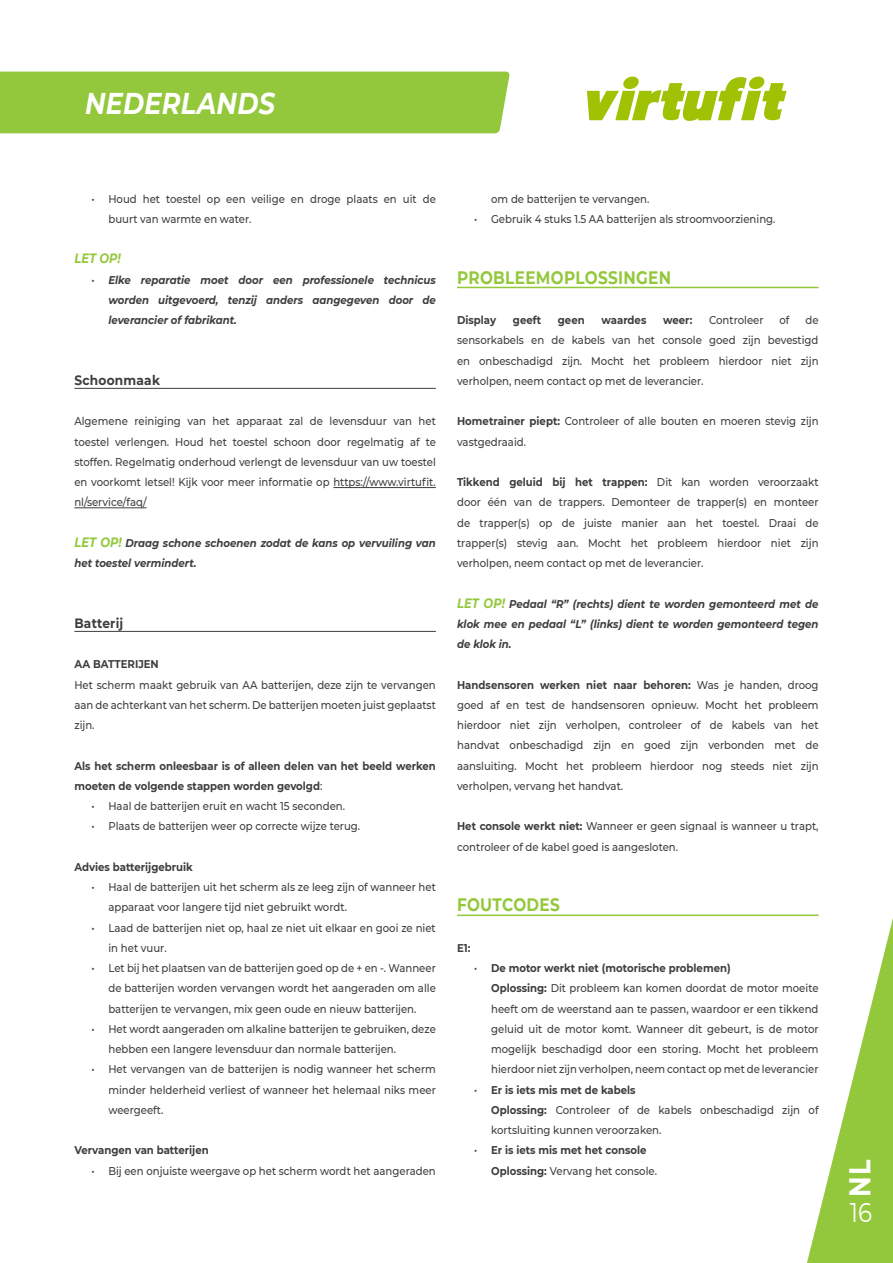
<style>
.page{position:relative;width:893px;height:1263px;background:#fff}
.page>*{position:absolute;margin:0;border:0;box-sizing:border-box;transform-origin:0 0}
.t1{font:italic 700 30px "Montserrat";letter-spacing:.01em;color:#fff;scale:.85 1}
.t2{font:700 30px "Montserrat";color:#fff;scale:.85 1}
.t3{font:27px "Montserrat";color:#fff;scale:.85 1}
.t4{font:700 18px "Montserrat";letter-spacing:.02em;color:#94c83c;scale:.85 1}
.t5{font:700 13.5px "Montserrat";letter-spacing:.02em;color:#3e3e3f;scale:.9 1}
.t6{font:italic 700 13.5px "Montserrat";color:#94c83c;scale:.85 1}
.t7{font:500 11.25px/20.2px "Montserrat";color:#3e3e3f;scale:.9 1}
.t8{font:italic 700 11.25px/20.2px "Montserrat";color:#3e3e3f;text-align:justify;scale:.9 1}
.t9{font:700 11.25px/20.2px "Montserrat";color:#3e3e3f;scale:.9 1}
.s1{font-weight:500;font-style:normal}
.s2{font-size:13.5px;color:#94c83c}
.s3{font-weight:500}
.s4{font-weight:700}
</style>
<div class="page">
<div style="left:0;top:72px;width:510px;height:61px;background:#94c83c"></div>
<svg style="left:587px;top:77px;width:199px;height:44px"></svg>
<svg style="left:798px;top:916px;width:95px;height:347px"></svg>
<hr style="left:457px;top:287px;width:362px;height:1px;background:#94c83c">
<hr style="left:457px;top:914px;width:362px;height:2px;background:#94c83c">
<hr style="left:74px;top:388px;width:362px;height:1px;background:#3e3e3f">
<hr style="left:333px;top:487px;width:103px;height:1px;background:#3e3e3f">
<hr style="left:74px;top:507px;width:73px;height:1px;background:#3e3e3f">
<hr style="left:74px;top:631px;width:362px;height:1px;background:#3e3e3f">
<h1 class="t1" style="left:85px;top:86px;width:225px">NEDERLANDS</h1>
<p class="t7" style="left:108px;top:189px;width:365px;text-indent:-17px">• Houd het toestel op een veilige en droge plaats en uit de buurt van warmte en water.</p>
<p class="t6" style="left:74px;top:252px;width:56px">LET OP!</p>
<p class="t8" style="left:108px;top:270px;width:365px;text-indent:-17px"><span class="s1">•</span> Elke reparatie moet door een professionele technicus worden uitgevoerd, tenzij anders aangegeven door de leverancier of fabrikant.</p>
<p class="t5" style="left:74px;top:373px;width:97px">Schoonmaak</p>
<p class="t7" style="left:74px;top:411px;width:403px;text-align:justify">Algemene reiniging van het apparaat zal de levensduur van het toestel verlengen. Houd het toestel schoon door regelmatig af te stoffen. Regelmatig onderhoud verlengt de levensduur van uw toestel en voorkomt letsel! Kijk voor meer informatie op https://www.virtufit. nl/service/faq/</p>
<p class="t8" style="left:74px;top:533px;width:403px"><span class="s2">LET OP!</span> Draag schone schoenen zodat de kans op vervuiling van het toestel vermindert.</p>
<p class="t5" style="left:74px;top:616px;width:56px">Batterij</p>
<p class="t9" style="left:74px;top:654px;width:95px">AA BATTERIJEN</p>
<p class="t7" style="left:74px;top:675px;width:403px;text-align:justify">Het scherm maakt gebruik van AA batterijen, deze zijn te vervangen aan de achterkant van het scherm. De batterijen moeten juist geplaatst zijn.</p>
<p class="t9" style="left:74px;top:755px;width:403px">Als het scherm onleesbaar is of alleen delen van het beeld werken moeten de volgende stappen worden gevolgd<span class="s3">:</span></p>
<p class="t7" style="left:91px;top:796px;width:283px">• Haal de batterijen eruit en wacht 15 seconden.</p>
<p class="t7" style="left:91px;top:816px;width:300px">• Plaats de batterijen weer op correcte wijze terug.</p>
<p class="t9" style="left:74px;top:857px;width:133px">Advies batterijgebruik</p>
<p class="t7" style="left:108px;top:877px;width:365px;text-indent:-17px">• Haal de batterijen uit het scherm als ze leeg zijn of wanneer het apparaat voor langere tijd niet gebruikt wordt.</p>
<p class="t7" style="left:108px;top:918px;width:365px;text-indent:-17px">• Laad de batterijen niet op, haal ze niet uit elkaar en gooi ze niet in het vuur.</p>
<p class="t7" style="left:108px;top:958px;width:365px;text-align:justify;text-indent:-17px">• Let bij het plaatsen van de batterijen goed op de + en -. Wanneer de batterijen worden vervangen wordt het aangeraden om alle batterijen te vervangen, mix geen oude en nieuw batterijen.</p>
<p class="t7" style="left:108px;top:1019px;width:365px;text-indent:-17px">• Het wordt aangeraden om alkaline batterijen te gebruiken, deze hebben een langere levensduur dan normale batterijen.</p>
<p class="t7" style="left:108px;top:1059px;width:365px;text-align:justify;text-indent:-17px">• Het vervangen van de batterijen is nodig wanneer het scherm minder helderheid verliest of wanneer het helemaal niks meer weergeeft.</p>
<p class="t9" style="left:74px;top:1140px;width:151px">Vervangen van batterijen</p>
<p class="t7" style="left:91px;top:1161px;width:384px">• Bij een onjuiste weergave op het scherm wordt het aangeraden</p>
<p class="t7" style="left:491px;top:189px;width:177px">om de batterijen te vervangen.</p>
<p class="t7" style="left:474px;top:209px;width:336px">• Gebruik 4 stuks 1.5 AA batterijen als stroomvoorziening.</p>
<h3 class="t4" style="left:457px;top:264px;width:253px">PROBLEEMOPLOSSINGEN</h3>
<p class="t9" style="left:457px;top:310px;width:45px">Display</p>
<p class="t9" style="left:513px;top:310px;width:33px">geeft</p>
<p class="t9" style="left:558px;top:310px;width:31px">geen</p>
<p class="t9" style="left:601px;top:310px;width:51px">waardes</p>
<p class="t9" style="left:663px;top:310px;width:34px">weer:</p>
<p class="t7" style="left:709px;top:310px;width:62px">Controleer</p>
<p class="t7" style="left:779px;top:310px;width:13px">of</p>
<p class="t7" style="left:457px;top:310px;width:403px;text-align:justify;text-indent:348px">de sensorkabels en de kabels van het console goed zijn bevestigd en onbeschadigd zijn. Mocht het probleem hierdoor niet zijn verholpen, neem contact op met de leverancier.</p>
<p class="t7" style="left:457px;top:411px;width:403px"><span class="s4">Hometrainer piept:</span> Controleer of alle bouten en moeren stevig zijn vastgedraaid.</p>
<p class="t7" style="left:457px;top:472px;width:403px;text-align:justify"><span class="s4">Tikkend geluid bij het trappen:</span> Dit kan worden veroorzaakt door één van de trappers. Demonteer de trapper(s) en monteer de trapper(s) op de juiste manier aan het toestel. Draai de trapper(s) stevig aan. Mocht het probleem hierdoor niet zijn verholpen, neem contact op met de leverancier.</p>
<p class="t8" style="left:457px;top:594px;width:403px"><span class="s2">LET OP!</span> Pedaal “R” (rechts) dient te worden gemonteerd met de klok mee en pedaal “L” (links) dient te worden gemonteerd tegen de klok in.</p>
<p class="t7" style="left:457px;top:675px;width:403px;text-align:justify"><span class="s4">Handsensoren werken niet naar behoren:</span> Was je handen, droog goed af en test de handsensoren opnieuw. Mocht het probleem hierdoor niet zijn verholpen, controleer of de kabels van het handvat onbeschadigd zijn en goed zijn verbonden met de aansluiting. Mocht het probleem hierdoor nog steeds niet zijn verholpen, vervang het handvat.</p>
<p class="t7" style="left:457px;top:816px;width:403px"><span class="s4">Het console werkt niet:</span> Wanneer er geen signaal is wanneer u trapt, controleer of de kabel goed is aangesloten.</p>
<h3 class="t4" style="left:457px;top:895px;width:122px">FOUTCODES</h3>
<p class="t9" style="left:457px;top:938px;width:16px">E1:</p>
<p class="t7" style="left:491px;top:958px;width:365px;text-indent:-17px">• <span class="s4">De motor werkt niet (motorische problemen)<br>Oplossing:</span> Dit probleem kan komen doordat de motor moeite heeft om de weerstand aan te passen, waardoor er een tikkend geluid uit de motor komt. Wanneer dit gebeurt, is de motor mogelijk beschadigd door een storing. Mocht het probleem hierdoor niet zijn verholpen, neem contact op met de leverancier</p>
<p class="t7" style="left:491px;top:1080px;width:365px;text-indent:-17px">• <span class="s4">Er is iets mis met de kabels<br>Oplossing:</span> Controleer of de kabels onbeschadigd zijn of kortsluiting kunnen veroorzaken.</p>
<p class="t9" style="left:491px;top:1140px;width:186px;text-indent:-17px"><span class="s3">•</span> Er is iets mis met het console<br>Oplossing: <span class="s3">Vervang het console.</span></p>
<h1 class="t2" style="left:843px;top:1197px;width:45px;rotate:-90deg">NL</h1>
<h2 class="t3" style="left:850px;top:1197px;width:28px">16</h2>
</div>
